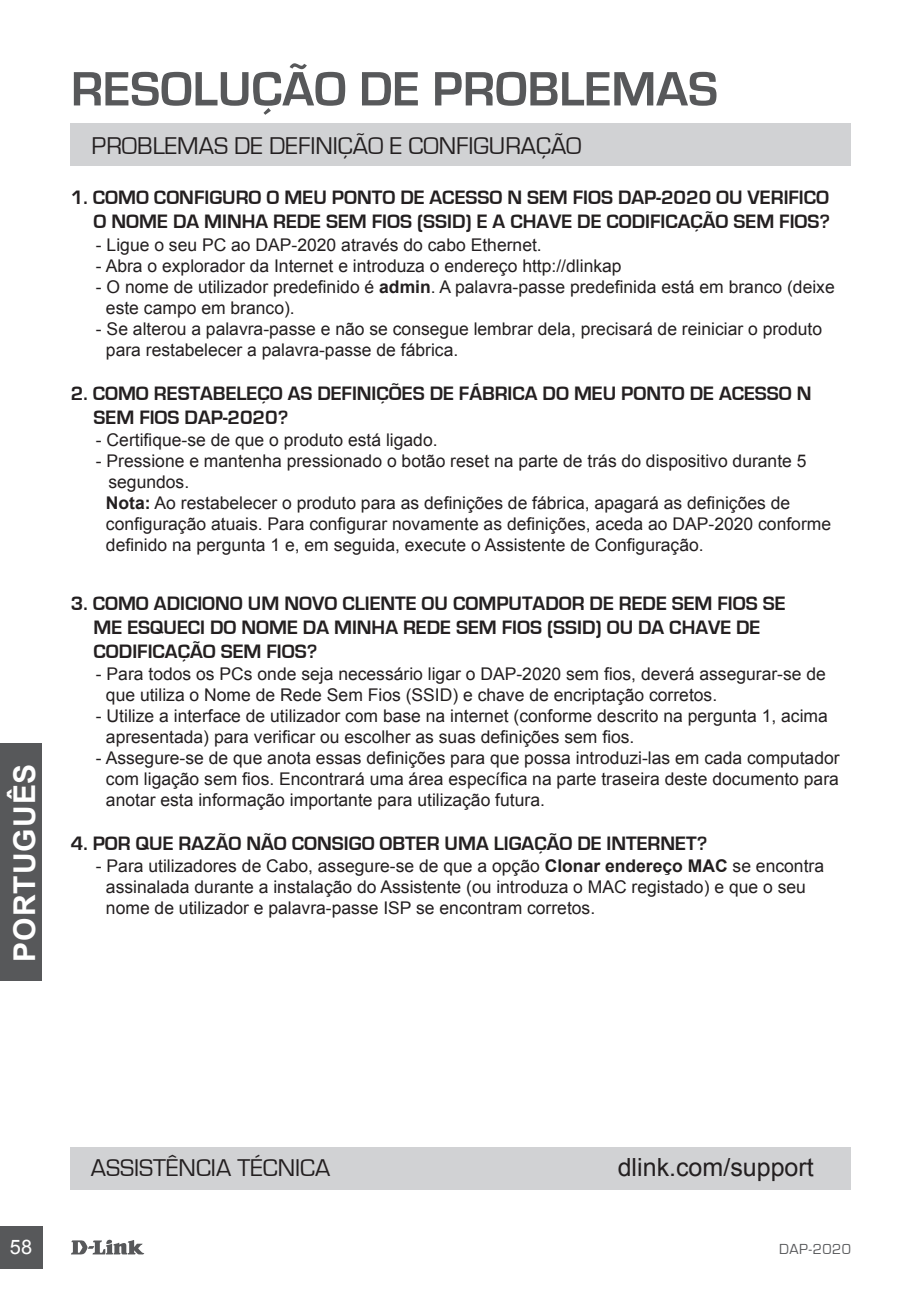
<style>
.page{position:relative;width:922px;height:1297px;background:#fff}
.page>*{position:absolute;margin:0;border:0;box-sizing:border-box;transform-origin:0 0}
.t1{font:700 50px "Eurostile";color:#57585a}
.t2{font:700 30px "Arial";letter-spacing:.035em;color:#fff}
.t3{font:25px "Eurostile";color:#231f20}
.t4{font:25px "Arial";color:#231f20}
.t5{font:700 20px/24px "Eurostile";color:#231f20}
.t6{font:20px "Arial";color:#fff}
.t7{font:17.5px/21px "Arial";color:#231f20}
.t8{font:15px "Eurostile";letter-spacing:.035em;color:#57585a}
.s1{font-weight:700}
</style>
<div class="page">
<svg style="left:71px;top:1239px;width:73px;height:15px"></svg>
<div style="left:0;top:1226px;width:43px;height:43px;background:#57585a"></div>
<div style="left:0;top:743px;width:42px;height:238px;background:#57585a"></div>
<div style="left:71px;top:124px;width:779px;height:42px;background:#d1d2d4"></div>
<div style="left:70px;top:1147px;width:780px;height:43px;background:#d1d2d4"></div>
<h2 class="t2" style="left:5px;top:962px;width:200px;rotate:-90deg">PORTUGUÊS</h2>
<h1 class="t1" style="left:71px;top:62px;width:648px">RESOLUÇÃO DE PROBLEMAS</h1>
<h3 class="t3" style="left:92px;top:132px;width:491px">PROBLEMAS DE DEFINIÇÃO E CONFIGURAÇÃO</h3>
<p class="t5" style="left:71px;top:186px;width:760px;text-align:right">1. COMO CONFIGURO O MEU PONTO DE ACESSO N SEM FIOS DAP-2020 OU VERIFICO<br>O NOME DA MINHA REDE SEM FIOS (SSID) E A CHAVE DE CODIFICAÇÃO SEM FIOS?</p>
<p class="t7" style="left:96px;top:234px;width:447px">- Ligue o seu PC ao DAP-2020 através do cabo Ethernet.</p>
<p class="t7" style="left:96px;top:255px;width:527px">- Abra o explorador da Internet e introduza o endereço http://dlinkap</p>
<p class="t7" style="left:106px;top:276px;width:730px;text-indent:-10px">- O nome de utilizador predefinido é <span class="s1">admin</span>. A palavra-passe predefinida está em branco (deixe este campo em branco).</p>
<p class="t7" style="left:106px;top:318px;width:717px;text-indent:-10px">- Se alterou a palavra-passe e não se consegue lembrar dela, precisará de reiniciar o produto para restabelecer a palavra-passe de fábrica.</p>
<p class="t5" style="left:94px;top:381px;width:719px;text-indent:-23px">2. COMO RESTABELEÇO AS DEFINIÇÕES DE FÁBRICA DO MEU PONTO DE ACESSO N<br>SEM FIOS DAP-2020?</p>
<p class="t7" style="left:96px;top:429px;width:343px">- Certifique-se de que o produto está ligado.</p>
<p class="t7" style="left:106px;top:450px;width:726px;text-indent:-10px">- Pressione e mantenha pressionado o botão reset na parte de trás do dispositivo durante 5 segundos.<br><span class="s1">Nota:</span> Ao restabelecer o produto para as definições de fábrica, apagará as definições de configuração atuais. Para configurar novamente as definições, aceda ao DAP-2020 conforme definido na pergunta 1 e, em seguida, execute o Assistente de Configuração.</p>
<p class="t5" style="left:94px;top:591px;width:693px;text-indent:-23px">3. COMO ADICIONO UM NOVO CLIENTE OU COMPUTADOR DE REDE SEM FIOS SE<br>ME ESQUECI DO NOME DA MINHA REDE SEM FIOS (SSID) OU DA CHAVE DE<br>CODIFICAÇÃO SEM FIOS?</p>
<p class="t7" style="left:106px;top:663px;width:721px;text-indent:-10px">- Para todos os PCs onde seja necessário ligar o DAP-2020 sem fios, deverá assegurar-se de que utiliza o Nome de Rede Sem Fios (SSID) e chave de encriptação corretos.</p>
<p class="t7" style="left:106px;top:705px;width:723px;text-indent:-10px">- Utilize a interface de utilizador com base na internet (conforme descrito na pergunta 1, acima apresentada) para verificar ou escolher as suas definições sem fios.</p>
<p class="t7" style="left:106px;top:747px;width:735px;text-align:justify;text-indent:-10px">- Assegure-se de que anota essas definições para que possa introduzi-las em cada computador com ligação sem fios. Encontrará uma área específica na parte traseira deste documento para anotar esta informação importante para utilização futura.</p>
<p class="t5" style="left:71px;top:831px;width:637px">4. POR QUE RAZÃO NÃO CONSIGO OBTER UMA LIGAÇÃO DE INTERNET?</p>
<p class="t7" style="left:106px;top:855px;width:719px;text-indent:-10px">- Para utilizadores de Cabo, assegure-se de que a opção <span class="s1">Clonar endereço MAC</span> se encontra assinalada durante a instalação do Assistente (ou introduza o MAC registado) e que o seu nome de utilizador e palavra-passe ISP se encontram corretos.</p>
<h3 class="t3" style="left:91px;top:1154px;width:241px">ASSISTÊNCIA TÉCNICA</h3>
<h3 class="t4" style="left:617px;top:1151px;width:197px">dlink.com/support</h3>
<p class="t6" style="left:10px;top:1234px;width:24px">58</p>
<p class="t8" style="left:778px;top:1241px;width:74px">DAP-2020</p>
</div>
